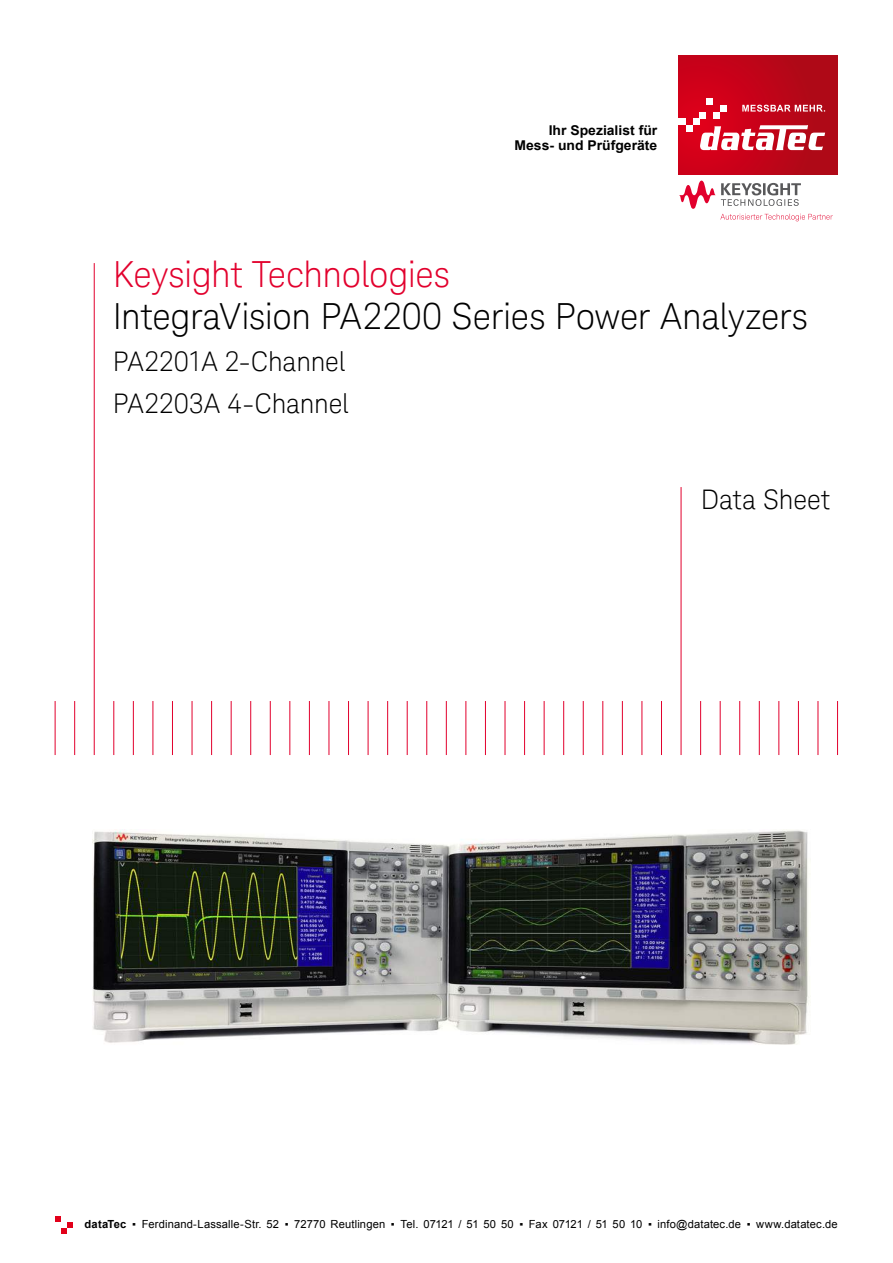
<style>
.page{position:relative;width:893px;height:1263px;background:#fff}
.page>*{position:absolute;margin:0;border:0;box-sizing:border-box;transform-origin:0 0}
.t1{font:300 36px "Keysight Sans";letter-spacing:-.01em;color:#000}
.t2{font:300 36px "Keysight Sans";letter-spacing:-.01em;color:#e2002d}
.t3{font:300 27px/42px "Keysight Sans";letter-spacing:-.01em;color:#000}
.t4{font:700 13.5px/15px "Arial";color:#000;text-align:right}
.t5{font:11.25px "Arial";letter-spacing:.01em;color:#000}
.s1{font-weight:700}
</style>
<div class="page">
<svg style="left:679px;top:55px;width:159px;height:119px;background:#c92133"></svg>
<svg style="left:679px;top:181px;width:154px;height:40px"></svg>
<svg style="left:55px;top:1216px;width:18px;height:18px"></svg>
<hr style="left:55px;top:701px;width:1px;height:54px;background:#e2002d">
<hr style="left:74px;top:701px;width:1px;height:54px;background:#e2002d">
<hr style="left:94px;top:263px;width:1px;height:492px;background:#e2002d">
<hr style="left:113px;top:701px;width:1px;height:54px;background:#e2002d">
<hr style="left:133px;top:701px;width:1px;height:54px;background:#e2002d">
<hr style="left:153px;top:701px;width:1px;height:54px;background:#e2002d">
<hr style="left:172px;top:701px;width:1px;height:54px;background:#e2002d">
<hr style="left:192px;top:701px;width:1px;height:54px;background:#e2002d">
<hr style="left:211px;top:701px;width:1px;height:54px;background:#e2002d">
<hr style="left:231px;top:701px;width:1px;height:54px;background:#e2002d">
<hr style="left:250px;top:701px;width:1px;height:54px;background:#e2002d">
<hr style="left:270px;top:701px;width:1px;height:54px;background:#e2002d">
<hr style="left:289px;top:701px;width:1px;height:54px;background:#e2002d">
<hr style="left:309px;top:701px;width:1px;height:54px;background:#e2002d">
<hr style="left:329px;top:701px;width:1px;height:54px;background:#e2002d">
<hr style="left:348px;top:701px;width:1px;height:54px;background:#e2002d">
<hr style="left:368px;top:701px;width:1px;height:54px;background:#e2002d">
<hr style="left:387px;top:701px;width:1px;height:54px;background:#e2002d">
<hr style="left:407px;top:701px;width:1px;height:54px;background:#e2002d">
<hr style="left:426px;top:701px;width:1px;height:54px;background:#e2002d">
<hr style="left:446px;top:701px;width:1px;height:54px;background:#e2002d">
<hr style="left:465px;top:701px;width:1px;height:54px;background:#e2002d">
<hr style="left:485px;top:701px;width:1px;height:54px;background:#e2002d">
<hr style="left:505px;top:701px;width:1px;height:54px;background:#e2002d">
<hr style="left:524px;top:701px;width:1px;height:54px;background:#e2002d">
<hr style="left:544px;top:701px;width:1px;height:54px;background:#e2002d">
<hr style="left:563px;top:701px;width:1px;height:54px;background:#e2002d">
<hr style="left:583px;top:701px;width:1px;height:54px;background:#e2002d">
<hr style="left:602px;top:701px;width:1px;height:54px;background:#e2002d">
<hr style="left:622px;top:701px;width:1px;height:54px;background:#e2002d">
<hr style="left:642px;top:701px;width:1px;height:54px;background:#e2002d">
<hr style="left:661px;top:701px;width:1px;height:54px;background:#e2002d">
<hr style="left:681px;top:487px;width:1px;height:268px;background:#e2002d">
<hr style="left:700px;top:701px;width:1px;height:54px;background:#e2002d">
<hr style="left:720px;top:701px;width:1px;height:54px;background:#e2002d">
<hr style="left:739px;top:701px;width:1px;height:54px;background:#e2002d">
<hr style="left:759px;top:701px;width:1px;height:54px;background:#e2002d">
<hr style="left:778px;top:701px;width:1px;height:54px;background:#e2002d">
<hr style="left:798px;top:701px;width:1px;height:54px;background:#e2002d">
<hr style="left:818px;top:701px;width:1px;height:54px;background:#e2002d">
<hr style="left:837px;top:701px;width:1px;height:54px;background:#e2002d">
<img style="left:93px;top:829px;width:716px;height:216px">
<p class="t4" style="left:515px;top:123px;width:144px">Ihr Spezialist für<br>Mess- und Prüfgeräte</p>
<h1 class="t2" style="left:113px;top:253px;width:339px">Keysight Technologies</h1>
<h1 class="t1" style="left:113px;top:295px;width:696px">IntegraVision PA2200 Series Power Analyzers</h1>
<h2 class="t3" style="left:113px;top:341px;width:238px">PA2201A 2-Channel<br>PA2203A 4-Channel</h2>
<h2 class="t3" style="left:701px;top:478px;width:131px">Data Sheet</h2>
<p class="t5" style="left:84px;top:1216px;width:755px"><span class="s1">dataTec</span> ▪ Ferdinand-Lassalle-Str. 52 ▪ 72770 Reutlingen ▪ Tel. 07121 / 51 50 50 ▪ Fax 07121 / 51 50 10 ▪ info@datatec.de ▪ www.datatec.de</p>
</div>
